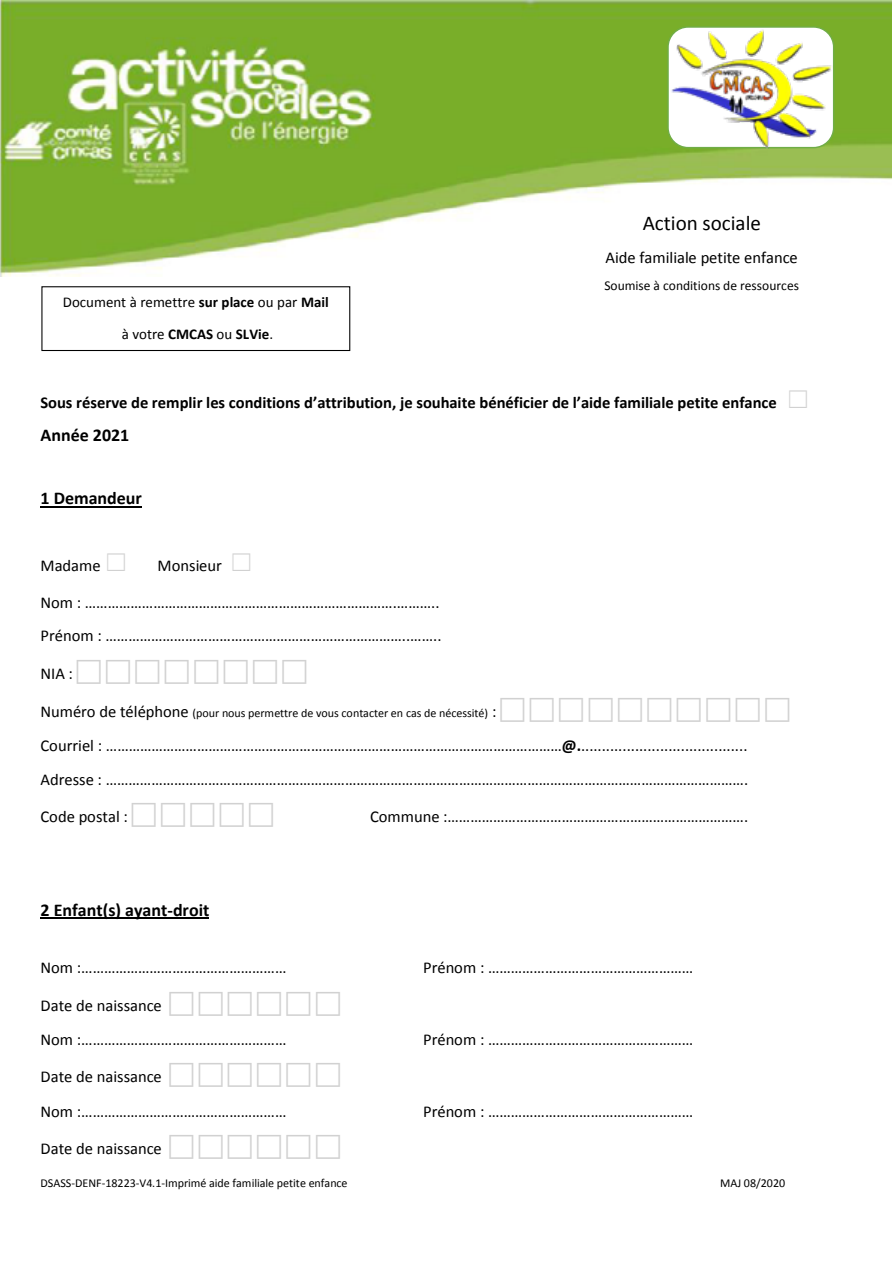
<style>
.page{position:relative;width:893px;height:1263px;background:#fff}
.page>*{position:absolute;margin:0;border:0;box-sizing:border-box;transform-origin:0 0}
.t1{font:21px "Calibri";color:#000}
.t2{font:700 18px "Calibri";color:#000}
.t3{font:16.5px/33.9px "Calibri";color:#000}
.t4{font:700 16.5px "Calibri";letter-spacing:-.005em;color:#000}
.t5{font:15px/31.7px "Calibri";color:#000;text-align:center}
.t6{font:13.5px "Calibri";color:#000}
.t7{font:12px "Calibri";letter-spacing:-.005em;color:#000}
.s1{font-weight:700}
.s2{font-family:"MS Gothic";font-weight:400;font-size:24px;color:#d1d1d1}
.s3{font-family:"MS Gothic";font-size:24px;color:#d1d1d1}
.s4{font-size:16.5px}
</style>
<div class="page">
<hr style="left:40px;top:506px;width:102px;height:1px;background:#000">
<hr style="left:40px;top:917px;width:169px;height:2px;background:#000">
<img style="left:0;top:0;width:891px;height:276px">
<div style="left:41px;top:286px;width:309px;height:65px;border:1px solid #000"></div>
<div style="left:575px;top:204px;width:254px;height:95px;background:#fff"></div>
<img style="left:668px;top:27px;width:168px;height:122px">
<p class="t5" style="left:63px;top:286px;width:268px">Document à remettre <span class="s1">sur place</span> ou par <span class="s1">Mail </span>à votre <span class="s1">CMCAS</span> ou <span class="s1">SLVie</span>.</p>
<p class="t1" style="left:643px;top:208px;width:120px">Action sociale</p>
<p class="t3" style="left:605px;top:240px;width:194px">Aide familiale petite enfance</p>
<p class="t6" style="left:604px;top:276px;width:196px">Soumise à conditions de ressources</p>
<p class="t4" style="left:40px;top:391px;width:771px">Sous réserve de remplir les conditions d’attribution, je souhaite bénéficier de l’aide familiale petite enfance <span class="s2">☐</span></p>
<p class="t2" style="left:40px;top:422px;width:90px">Année 2021</p>
<p class="t2" style="left:40px;top:485px;width:103px">1 Demandeur</p>
<p class="t3" style="left:40px;top:548px;width:214px">Madame <span class="s3">☐</span> Monsieur <span class="s3">☐</span></p>
<p class="t3" style="left:40px;top:585px;width:403px">Nom : ……………………………………………………………………….………..<br>Prénom : ……………………………………………………………………..……..</p>
<p class="t3" style="left:41px;top:656px;width:34px">NIA :</p>
<p class="t7" style="left:40px;top:704px;width:457px"><span class="s4">Numéro de téléphone</span> (pour nous permettre de vous contacter en cas de nécessité) <span class="s4">:</span></p>
<p class="t3" style="left:40px;top:728px;width:709px">Courriel : …………………………………………………………………………………………………………<span class="s1">@.</span>........................................<br>Adresse : …………………………………………………………………………………………………………………………………………………….</p>
<p class="t3" style="left:40px;top:799px;width:89px">Code postal :</p>
<p class="t3" style="left:370px;top:799px;width:380px">Commune :…………………………………………………………………….</p>
<p class="t2" style="left:40px;top:897px;width:170px">2 Enfant(s) ayant-droit</p>
<p class="t3" style="left:40px;top:950px;width:247px">Nom :………………………………………………</p>
<p class="t3" style="left:423px;top:950px;width:272px">Prénom : ………………………………………………</p>
<p class="t3" style="left:40px;top:987px;width:247px;line-height:34.5px">Date de naissance<br>Nom :………………………………………………</p>
<p class="t3" style="left:423px;top:1022px;width:272px">Prénom : ………………………………………………</p>
<p class="t3" style="left:40px;top:1059px;width:247px;line-height:34.5px">Date de naissance<br>Nom :………………………………………………</p>
<p class="t3" style="left:41px;top:1131px;width:123px">Date de naissance</p>
<p class="t3" style="left:423px;top:1094px;width:272px">Prénom : ………………………………………………</p>
<p class="t7" style="left:40px;top:1174px;width:309px">DSASS-DENF-18223-V4.1-Imprimé aide familiale petite enfance</p>
<p class="t7" style="left:720px;top:1174px;width:66px">MAJ 08/2020</p>
</div>
